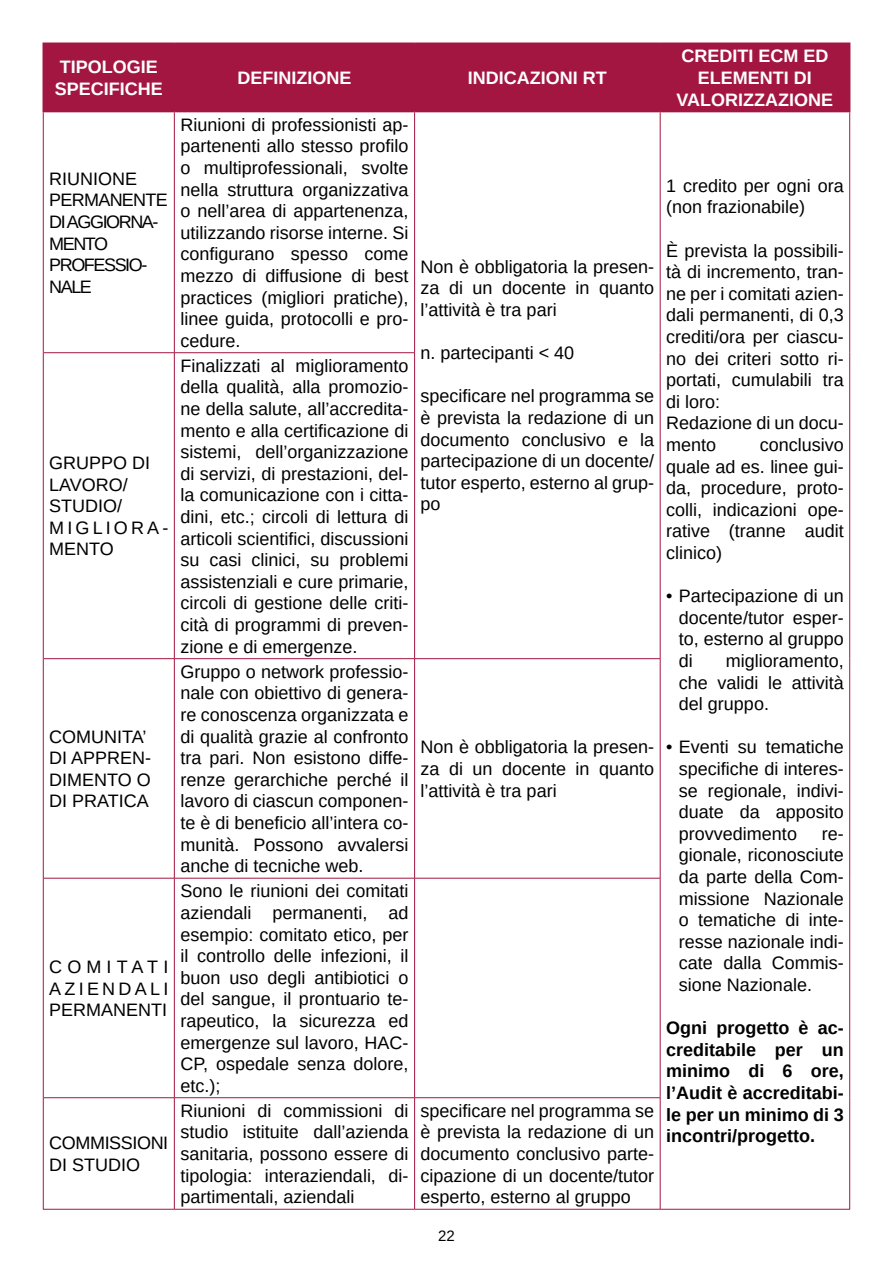
<style>
.page{position:relative;width:893px;height:1263px;background:#fff}
.page>*{position:absolute;margin:0;border:0;box-sizing:border-box;transform-origin:0 0}
.t1{font:18px/21.6px "Arimo";color:#000;text-align:justify}
.t2{font:700 18px/21.6px "Arimo";color:#000;text-align:justify}
.t3{font:700 18px/21.6px "Arimo";color:#fff}
.t4{font:18px/21.6px "Arimo";letter-spacing:-.08em;color:#000}
.t5{font:18px/21.6px "Arimo";letter-spacing:-.02em;color:#000}
.t6{font:15px "Arimo";color:#000}
</style>
<div class="page">
<div style="left:44px;top:44px;width:805px;height:67px;background:#a31641"></div>
<svg style="left:44px;top:353px;width:616px;height:744px"></svg>
<hr style="left:43px;top:43px;width:131px;height:1px;background:#a31641">
<hr style="left:43px;top:44px;width:1px;height:67px;background:#a31641">
<hr style="left:174px;top:43px;width:241px;height:1px;background:#a31641">
<hr style="left:174px;top:44px;width:1px;height:67px;background:#a31641">
<hr style="left:415px;top:43px;width:245px;height:1px;background:#a31641">
<hr style="left:414px;top:44px;width:1px;height:67px;background:#a31641">
<hr style="left:660px;top:43px;width:190px;height:1px;background:#a31641">
<hr style="left:659px;top:44px;width:2px;height:67px;background:#a31641">
<hr style="left:849px;top:44px;width:1px;height:67px;background:#a31641">
<hr style="left:43px;top:111px;width:131px;height:1px;background:#a31641">
<hr style="left:174px;top:111px;width:241px;height:1px;background:#a31641">
<hr style="left:415px;top:111px;width:245px;height:1px;background:#a31641">
<hr style="left:660px;top:111px;width:190px;height:1px;background:#a31641">
<hr style="left:43px;top:112px;width:1px;height:241px;background:#a31641">
<hr style="left:849px;top:112px;width:1px;height:241px;background:#a31641">
<hr style="left:43px;top:353px;width:1px;height:306px;background:#a31641">
<hr style="left:849px;top:353px;width:1px;height:306px;background:#a31641">
<hr style="left:43px;top:659px;width:1px;height:219px;background:#a31641">
<hr style="left:849px;top:659px;width:1px;height:219px;background:#a31641">
<hr style="left:43px;top:878px;width:1px;height:220px;background:#a31641">
<hr style="left:849px;top:878px;width:1px;height:220px;background:#a31641">
<hr style="left:43px;top:1098px;width:1px;height:111px;background:#a31641">
<hr style="left:849px;top:1098px;width:1px;height:111px;background:#a31641">
<hr style="left:174px;top:112px;width:1px;height:240px;background:#a31641">
<hr style="left:414px;top:112px;width:1px;height:240px;background:#a31641">
<hr style="left:660px;top:112px;width:1px;height:241px;background:#a31641">
<hr style="left:44px;top:352px;width:130px;height:1px;background:#a31641">
<hr style="left:174px;top:352px;width:241px;height:1px;background:#a31641">
<hr style="left:174px;top:353px;width:1px;height:305px;background:#a31641">
<hr style="left:414px;top:353px;width:1px;height:305px;background:#a31641">
<hr style="left:660px;top:353px;width:1px;height:305px;background:#a31641">
<hr style="left:44px;top:658px;width:130px;height:1px;background:#a31641">
<hr style="left:174px;top:658px;width:241px;height:1px;background:#a31641">
<hr style="left:174px;top:659px;width:1px;height:219px;background:#a31641">
<hr style="left:415px;top:658px;width:245px;height:1px;background:#a31641">
<hr style="left:414px;top:659px;width:1px;height:219px;background:#a31641">
<hr style="left:660px;top:659px;width:1px;height:219px;background:#a31641">
<hr style="left:44px;top:878px;width:130px;height:1px;background:#a31641">
<hr style="left:174px;top:878px;width:241px;height:1px;background:#a31641">
<hr style="left:174px;top:878px;width:1px;height:219px;background:#a31641">
<hr style="left:415px;top:878px;width:245px;height:1px;background:#a31641">
<hr style="left:414px;top:878px;width:1px;height:219px;background:#a31641">
<hr style="left:660px;top:878px;width:1px;height:219px;background:#a31641">
<hr style="left:44px;top:1097px;width:130px;height:1px;background:#a31641">
<hr style="left:174px;top:1097px;width:241px;height:1px;background:#a31641">
<hr style="left:174px;top:1098px;width:1px;height:111px;background:#a31641">
<hr style="left:415px;top:1097px;width:245px;height:1px;background:#a31641">
<hr style="left:414px;top:1098px;width:1px;height:111px;background:#a31641">
<hr style="left:660px;top:1098px;width:1px;height:111px;background:#a31641">
<hr style="left:43px;top:1209px;width:131px;height:1px;background:#a31641">
<hr style="left:174px;top:1209px;width:241px;height:1px;background:#a31641">
<hr style="left:415px;top:1209px;width:245px;height:1px;background:#a31641">
<hr style="left:660px;top:1209px;width:190px;height:1px;background:#a31641">
<p class="t3" style="left:55px;top:56px;width:110px">TIPOLOGIE<br>SPECIFICHE</p>
<p class="t3" style="left:237px;top:67px;width:116px">DEFINIZIONE</p>
<p class="t3" style="left:468px;top:67px;width:140px">INDICAZIONI RT</p>
<p class="t4" style="left:49px;top:168px;width:120px">RIUNIONE<br>PERMANENTE<br>DI AGGIORNA-<br>MENTO<br>PROFESSIO-<br>NALE</p>
<p class="t1" style="left:49px;top:452px;width:121px;text-align:left">GRUPPO DI<br>LAVORO/<br>STUDIO/<br>MIGLIORA-<br>MENTO</p>
<p class="t1" style="left:49px;top:726px;width:104px;text-align:left">COMUNITA’<br>DI APPREN-<br>DIMENTO O<br>DI PRATICA</p>
<p class="t1" style="left:49px;top:956px;width:121px">COMITATI AZIENDALI PERMANENTI</p>
<p class="t5" style="left:49px;top:1132px;width:121px">COMMISSIONI<br>DI STUDIO</p>
<p class="t1" style="left:180px;top:114px;width:230px">Riunioni di professionisti ap&shy;partenenti allo stesso profilo o multiprofessionali, svolte nella struttura organizzativa o nell’area di appartenenza, utilizzando risorse interne. Si configurano spesso come mezzo di diffusione di best practices (migliori pratiche), linee guida, protocolli e pro&shy;cedure.</p>
<p class="t1" style="left:180px;top:355px;width:230px">Finalizzati al miglioramento della qualità, alla promozio&shy;ne della salute, all’accredita&shy;mento e alla certificazione di sistemi, dell’organizzazione di servizi, di prestazioni, del&shy;la comunicazione con i citta&shy;dini, etc.; circoli di lettura di articoli scientifici, discussioni su casi clinici, su problemi assistenziali e cure primarie, circoli di gestione delle criti&shy;cità di programmi di preven&shy;zione e di emergenze.</p>
<p class="t1" style="left:180px;top:661px;width:230px">Gruppo o network professio&shy;nale con obiettivo di genera&shy;re conoscenza organizzata e di qualità grazie al confronto tra pari. Non esistono diffe&shy;renze gerarchiche perché il lavoro di ciascun componen&shy;te è di beneficio all’intera co&shy;munità. Possono avvalersi anche di tecniche web.</p>
<p class="t1" style="left:180px;top:880px;width:230px">Sono le riunioni dei comitati aziendali permanenti, ad esempio: comitato etico, per il controllo delle infezioni, il buon uso degli antibiotici o del sangue, il prontuario te&shy;rapeutico, la sicurezza ed emergenze sul lavoro, HAC-CP, ospedale senza dolore, etc.);</p>
<p class="t1" style="left:421px;top:256px;width:235px">Non è obbligatoria la presen&shy;za di un docente in quanto l’attività è tra pari</p>
<p class="t1" style="left:421px;top:342px;width:155px">n. partecipanti &lt; 40</p>
<p class="t1" style="left:421px;top:386px;width:235px">specificare nel programma se è prevista la redazione di un documento conclusivo e la partecipazione di un docente/ tutor esperto, esterno al grup&shy;po</p>
<p class="t1" style="left:421px;top:736px;width:235px">Non è obbligatoria la presen&shy;za di un docente in quanto l’attività è tra pari</p>
<p class="t1" style="left:180px;top:1100px;width:230px">Riunioni di commissioni di studio istituite dall’azienda sanitaria, possono essere di tipologia: interaziendali, di&shy;partimentali, aziendali</p>
<p class="t1" style="left:421px;top:1100px;width:235px">specificare nel programma se è prevista la redazione di un documento conclusivo parte&shy;cipazione di un docente/tutor esperto, esterno al gruppo</p>
<p class="t6" style="left:438px;top:1226px;width:18px">22</p>
<p class="t3" style="left:677px;top:46px;width:158px;text-align:center">CREDITI ECM ED<br>ELEMENTI DI<br>VALORIZZAZIONE</p>
<p class="t1" style="left:666px;top:175px;width:179px">1 credito per ogni ora (non frazionabile)</p>
<p class="t1" style="left:666px;top:240px;width:179px;text-align:left">È prevista la possibili&shy;tà di incremento, tran&shy;ne per i comitati azien&shy;dali permanenti, di 0,3 crediti/ora per ciascu&shy;no dei criteri sotto ri&shy;portati, cumulabili tra di loro:<br>Redazione di un docu&shy;mento</p>
<p class="t1" style="left:666px;top:434px;width:179px;text-indent:93px">conclusivo quale ad es. linee gui&shy;da, procedure, proto&shy;colli, indicazioni ope&shy;rative (tranne audit clinico)</p>
<p class="t1" style="left:679px;top:585px;width:166px;text-indent:-13px">• Partecipazione di un docente/tutor esper&shy;to, esterno al gruppo di</p>
<p class="t1" style="left:679px;top:650px;width:166px;text-indent:47px">miglioramento, che validi le attività del gruppo.</p>
<p class="t1" style="left:679px;top:736px;width:166px;text-indent:-13px">• Eventi su tematiche specifiche di interes&shy;se regionale, indivi&shy;duate da apposito provvedimento</p>
<p class="t1" style="left:679px;top:823px;width:166px;text-indent:143px">re&shy;gionale, riconosciute da parte della Com&shy;missione Nazionale o tematiche di inte&shy;resse nazionale indi&shy;cate dalla Commis&shy;sione Nazionale.</p>
<p class="t2" style="left:666px;top:1017px;width:179px">Ogni progetto è ac&shy;creditabile per un minimo di 6 ore, l’Audit è accreditabi&shy;le per un minimo di 3 incontri/progetto.</p>
</div>
